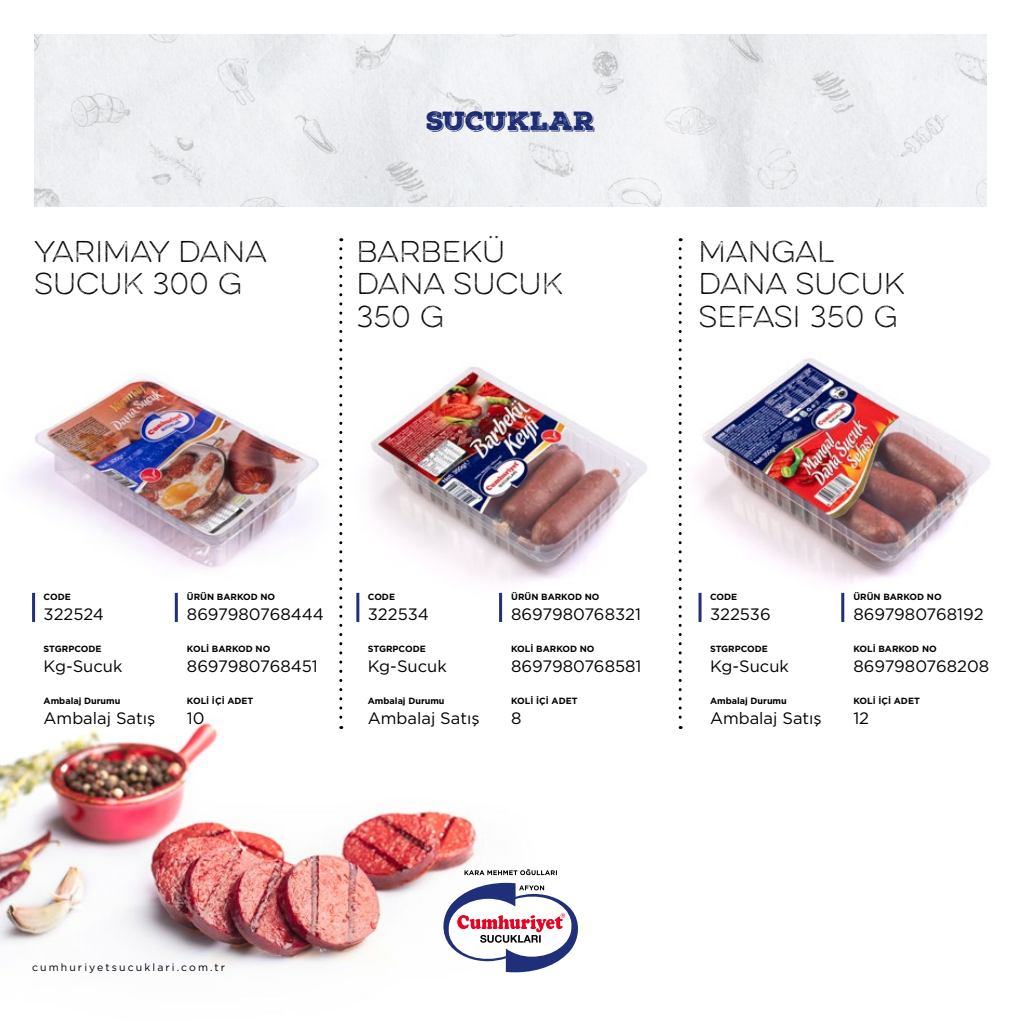
<style>
.page{position:relative;width:1021px;height:1021px;background:#fff}
.page>*{position:absolute;margin:0;border:0;box-sizing:border-box;transform-origin:0 0}
.t1{font:100 27px/32.4px "Eveleth";color:#000}
.t2{font:25.5px "Nexa Rust Slab Black Shadow 01";color:#1f2f79}
.t3{font:16.5px "Gotham";color:#000}
.t4{font:10.5px "Gotham";letter-spacing:.2em;color:#000}
.t5{font:700 9px "Gotham";color:#000}
</style>
<div class="page">
<img style="left:409px;top:366px;width:238px;height:241px">
<img style="left:681px;top:348px;width:309px;height:259px">
<img style="left:0;top:634px;width:477px;height:332px">
<img style="left:34px;top:34px;width:952px;height:172px">
<svg style="left:437px;top:868px;width:141px;height:105px"></svg>
<img style="left:20px;top:322px;width:389px;height:298px">
<svg style="left:339px;top:249px;width:3px;height:480px"></svg>
<svg style="left:678px;top:249px;width:3px;height:480px"></svg>
<hr style="left:32px;top:593px;width:3px;height:29px;background:#1f2f79">
<hr style="left:175px;top:593px;width:3px;height:29px;background:#1f2f79">
<hr style="left:356px;top:593px;width:3px;height:29px;background:#1f2f79">
<hr style="left:499px;top:593px;width:3px;height:29px;background:#1f2f79">
<hr style="left:698px;top:593px;width:3px;height:29px;background:#1f2f79">
<hr style="left:841px;top:593px;width:3px;height:29px;background:#1f2f79">
<h2 class="t2" style="left:426px;top:104px;width:170px">SUCUKLAR</h2>
<h1 class="t1" style="left:34px;top:235px;width:234px">YARIMAY DANA<br>SUCUK 300 G</h1>
<h1 class="t1" style="left:356px;top:235px;width:208px">BARBEKÜ<br>DANA SUCUK<br>350 G</h1>
<h1 class="t1" style="left:698px;top:235px;width:208px">MANGAL<br>DANA SUCUK<br>SEFASI 350 G</h1>
<p class="t5" style="left:44px;top:591px;width:29px">CODE</p>
<h3 class="t3" style="left:44px;top:603px;width:62px">322524</h3>
<p class="t5" style="left:44px;top:642px;width:59px">STGRPCODE</p>
<h3 class="t3" style="left:44px;top:655px;width:80px">Kg-Sucuk</h3>
<p class="t5" style="left:44px;top:694px;width:78px">Ambalaj Durumu</p>
<h3 class="t3" style="left:44px;top:707px;width:113px">Ambalaj Satış</h3>
<p class="t5" style="left:187px;top:591px;width:90px">ÜRÜN BARKOD NO</p>
<h3 class="t3" style="left:187px;top:603px;width:138px">8697980768444</h3>
<p class="t5" style="left:187px;top:642px;width:85px">KOLİ BARKOD NO</p>
<h3 class="t3" style="left:187px;top:655px;width:132px">8697980768451</h3>
<p class="t5" style="left:187px;top:694px;width:68px">KOLİ İÇİ ADET</p>
<h3 class="t3" style="left:187px;top:707px;width:19px">10</h3>
<p class="t5" style="left:368px;top:591px;width:29px">CODE</p>
<h3 class="t3" style="left:368px;top:603px;width:63px">322534</h3>
<p class="t5" style="left:368px;top:642px;width:59px">STGRPCODE</p>
<h3 class="t3" style="left:368px;top:655px;width:80px">Kg-Sucuk</h3>
<p class="t5" style="left:368px;top:694px;width:78px">Ambalaj Durumu</p>
<h3 class="t3" style="left:368px;top:707px;width:113px">Ambalaj Satış</h3>
<p class="t5" style="left:511px;top:591px;width:90px">ÜRÜN BARKOD NO</p>
<h3 class="t3" style="left:511px;top:603px;width:131px">8697980768321</h3>
<p class="t5" style="left:511px;top:642px;width:85px">KOLİ BARKOD NO</p>
<h3 class="t3" style="left:511px;top:655px;width:132px">8697980768581</h3>
<p class="t5" style="left:511px;top:694px;width:68px">KOLİ İÇİ ADET</p>
<h3 class="t3" style="left:511px;top:707px;width:12px">8</h3>
<p class="t5" style="left:710px;top:591px;width:29px">CODE</p>
<h3 class="t3" style="left:710px;top:603px;width:62px">322536</h3>
<p class="t5" style="left:710px;top:642px;width:59px">STGRPCODE</p>
<h3 class="t3" style="left:710px;top:655px;width:80px">Kg-Sucuk</h3>
<p class="t5" style="left:710px;top:694px;width:78px">Ambalaj Durumu</p>
<h3 class="t3" style="left:710px;top:707px;width:113px">Ambalaj Satış</h3>
<p class="t5" style="left:853px;top:591px;width:90px">ÜRÜN BARKOD NO</p>
<h3 class="t3" style="left:853px;top:603px;width:132px">8697980768192</h3>
<p class="t5" style="left:853px;top:642px;width:85px">KOLİ BARKOD NO</p>
<h3 class="t3" style="left:853px;top:655px;width:137px">8697980768208</h3>
<p class="t5" style="left:853px;top:694px;width:68px">KOLİ İÇİ ADET</p>
<h3 class="t3" style="left:853px;top:707px;width:17px">12</h3>
<p class="t4" style="left:32px;top:960px;width:195px">cumhuriyetsucuklari.com.tr</p>
</div>
